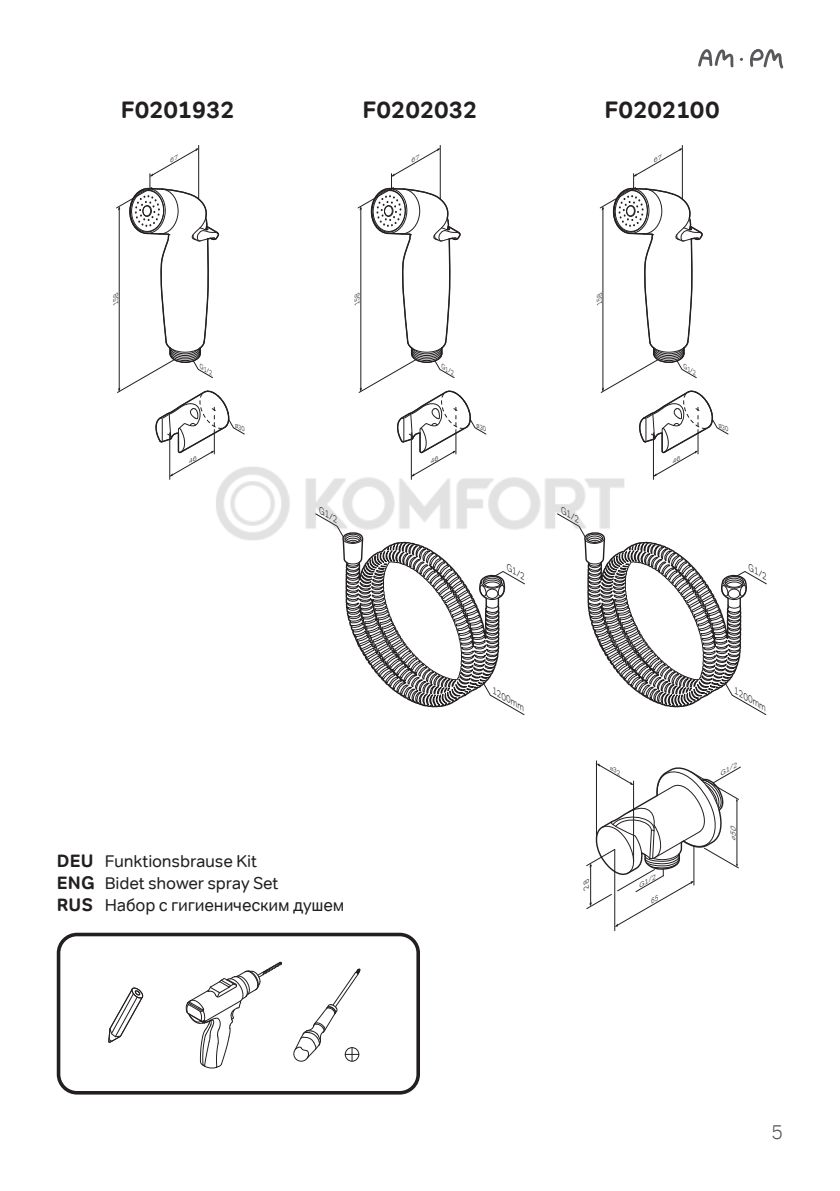
<style>
.page{position:relative;width:840px;height:1191px;background:#fff}
.page>*{position:absolute;margin:0;border:0;box-sizing:border-box;transform-origin:0 0}
.Title_1{font:700 24px "Tondo Corp";letter-spacing:-.01em;color:#231f20}
.t1{font:300 20px "Tondo Corp";color:#57585a}
.Base_txt{font:17px "Tondo Corp";letter-spacing:-.01em;color:#231f20}
.t2{font:italic 300 8.8px "Tondo Corp";color:#231f20}
.t3{font:italic 300 7.4px "Tondo Corp";color:#231f20}
.t4{font:italic 300 7.4px "Tondo Corp";color:#231f20;scale:1.15 1}
.t5{font:italic 300 6.8px "Tondo Corp";color:#231f20}
.t6{font:italic 300 6.2px "Tondo Corp";color:#231f20}
.t7{font:italic 300 6px "Tondo Corp";color:#231f20;scale:1.33 1}
.s1{font-family:"Cambria";font-weight:400;font-size:7px}
.s2{font-weight:700;font-size:18px}
</style>
<div class="page">
<svg style="left:750px;top:49px;width:33px;height:19px"></svg>
<svg style="left:698px;top:49px;width:35px;height:18px"></svg>
<hr style="left:614px;top:849px;width:1px;height:81px;background:#231f20">
<hr style="left:198px;top:145px;width:1px;height:54px;background:#231f20">
<hr style="left:169px;top:437px;width:1px;height:42px;background:#231f20">
<hr style="left:439px;top:145px;width:1px;height:54px;background:#231f20">
<hr style="left:681px;top:145px;width:1px;height:54px;background:#231f20">
<svg style="left:108px;top:987px;width:36px;height:56px"></svg>
<svg style="left:293px;top:968px;width:67px;height:94px"></svg>
<svg style="left:185px;top:961px;width:97px;height:108px"></svg>
<div style="left:57px;top:932px;width:363px;height:162px;border:4px solid #231f20;border-radius:19px"></div>
<img style="left:216px;top:467px;width:340px;height:73px">
<svg style="left:116px;top:148px;width:129px;height:329px"></svg>
<svg style="left:314px;top:148px;width:211px;height:567px"></svg>
<svg style="left:556px;top:148px;width:211px;height:779px"></svg>
<p class="Title_1" style="left:121px;top:95px;width:116px">F0201932</p>
<p class="Title_1" style="left:362px;top:95px;width:116px">F0202032</p>
<p class="Title_1" style="left:604px;top:95px;width:116px">F0202100</p>
<p class="t5" style="left:111px;top:304px;width:19px;rotate:-90deg">158</p>
<p class="t5" style="left:353px;top:304px;width:19px;rotate:-90deg">158</p>
<p class="t5" style="left:595px;top:304px;width:19px;rotate:-90deg">158</p>
<p class="t6" style="left:203px;top:363px;width:16px;rotate:30deg">G1/2</p>
<p class="t6" style="left:444px;top:363px;width:16px;rotate:30deg">G1/2</p>
<p class="t6" style="left:686px;top:363px;width:16px;rotate:30deg">G1/2</p>
<p class="t2" style="left:323px;top:505px;width:22px;rotate:30deg">G1/2</p>
<p class="t2" style="left:565px;top:505px;width:22px;rotate:30deg">G1/2</p>
<p class="t2" style="left:510px;top:563px;width:22px;rotate:30deg">G1/2</p>
<p class="t2" style="left:752px;top:563px;width:22px;rotate:30deg">G1/2</p>
<p class="t2" style="left:496px;top:686px;width:38px;rotate:30deg">1200mm</p>
<p class="t2" style="left:738px;top:686px;width:38px;rotate:30deg">1200mm</p>
<p class="t7" style="left:717px;top:771px;width:16px;rotate:-30deg">G1/2</p>
<p class="t3" style="left:728px;top:840px;width:28px;rotate:-90deg"><span class="s1">⌀</span>50</p>
<p class="Base_txt" style="left:57px;top:850px;width:202px"><span class="s2">DEU</span> Funktionsbrause Kit</p>
<p class="Base_txt" style="left:57px;top:872px;width:223px"><span class="s2">ENG</span> Bidet shower spray Set</p>
<p class="Base_txt" style="left:57px;top:894px;width:289px"><span class="s2">RUS</span> Набор с гигиеническим душем</p>
<p class="t4" style="left:581px;top:888px;width:15px;rotate:-90deg">28</p>
<p class="t7" style="left:636px;top:883px;width:16px;rotate:-30deg">G1/2</p>
<p class="t1" style="left:770px;top:1120px;width:14px">5</p>
</div>
